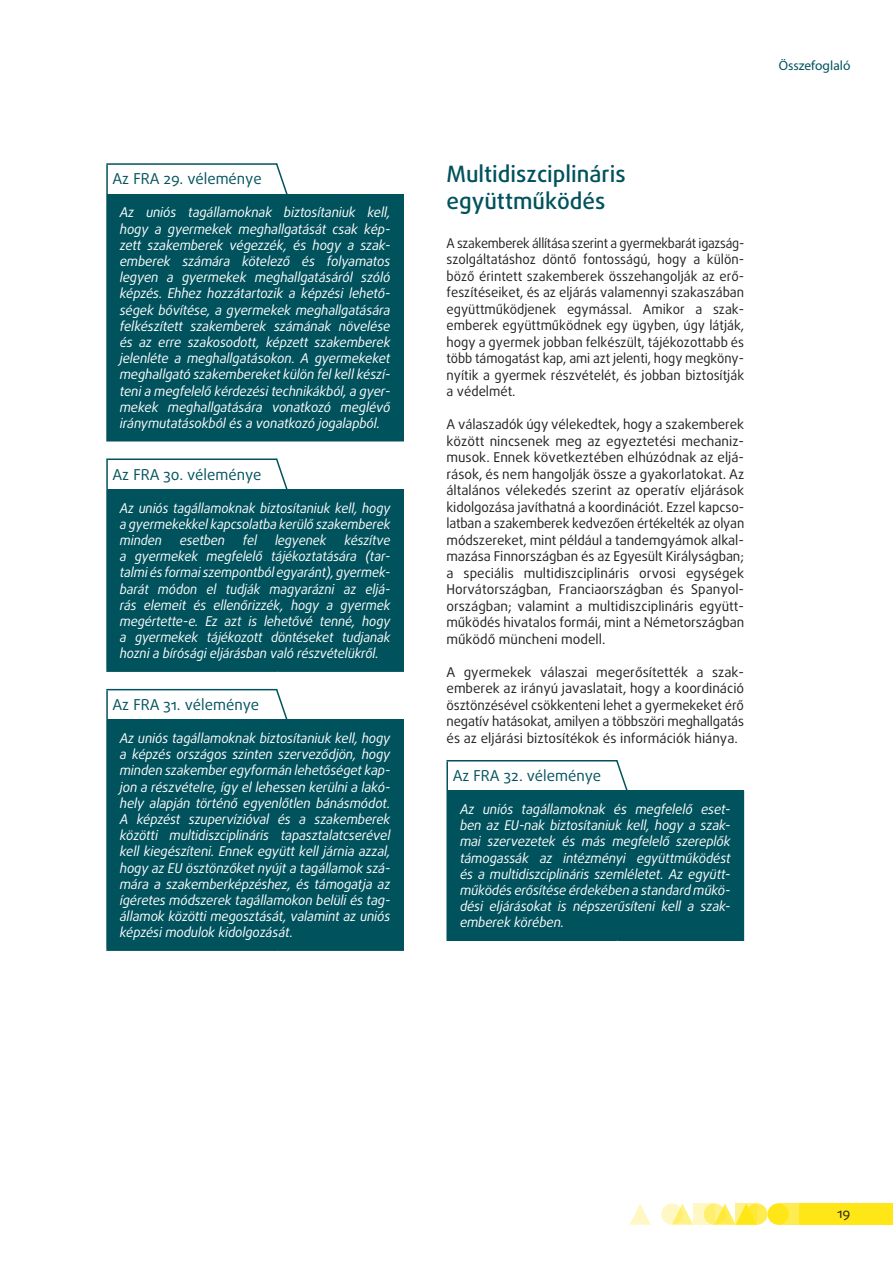
<style>
.page{position:relative;width:893px;height:1263px;background:#fff}
.page>*{position:absolute;margin:0;border:0;box-sizing:border-box;transform-origin:0 0}
.titles_h2{font:500 22.5px/27px "Daxline Pro";color:#00525d}
.opinion_header{font:15px "Daxline Pro";color:#00525d}
.opinion_text{font:italic 13.5px/16.2px "Daxline Pro";letter-spacing:-.01em;color:#fff}
.text_body{font:13.5px/16.5px "Daxline Pro";color:#231f20;text-align:justify}
.text_body-2{font:13.5px/16.5px "Daxline Pro";color:#231f20;text-align:justify;scale:.94 1}
.opinion_text-2{font:italic 13.5px/16.2px "Daxline Pro";letter-spacing:-.01em;color:#fff;text-align:justify;scale:.95 1}
.t1{font:13.5px "Myriad Pro";color:#00525d}
</style>
<div class="page">
<div style="left:746px;top:1203px;width:21px;height:22px;background:#ffec50;border-radius:50%"></div>
<div style="left:778px;top:1203px;width:21px;height:22px;background:#ffec50"></div>
<div style="left:799px;top:1203px;width:94px;height:22px;background:#ffe616"></div>
<svg style="left:675px;top:1203px;width:18px;height:22px"></svg>
<svg style="left:629px;top:1204px;width:22px;height:21px"></svg>
<div style="left:767px;top:1203px;width:22px;height:22px;background:#ffe616;border-radius:50%"></div>
<svg style="left:718px;top:1203px;width:18px;height:22px"></svg>
<svg style="left:704px;top:1203px;width:21px;height:22px"></svg>
<svg style="left:661px;top:1203px;width:21px;height:22px"></svg>
<svg style="left:736px;top:1203px;width:21px;height:22px"></svg>
<svg style="left:693px;top:1203px;width:21px;height:22px"></svg>
<div style="left:107px;top:194px;width:296px;height:247px;background:#00525d"></div>
<hr style="left:106px;top:165px;width:2px;height:29px;background:#00525d">
<hr style="left:106px;top:163px;width:171px;height:2px;background:#00525d">
<hr style="left:106px;top:194px;width:2px;height:246px;background:#00525d">
<hr style="left:106px;top:440px;width:171px;height:1px;background:#00525d">
<hr style="left:277px;top:440px;width:127px;height:1px;background:#00525d">
<hr style="left:402px;top:194px;width:2px;height:246px;background:#00525d">
<div style="left:107px;top:489px;width:296px;height:182px;background:#00525d"></div>
<hr style="left:106px;top:460px;width:2px;height:29px;background:#00525d">
<hr style="left:106px;top:458px;width:171px;height:2px;background:#00525d">
<hr style="left:106px;top:489px;width:2px;height:181px;background:#00525d">
<hr style="left:106px;top:670px;width:171px;height:2px;background:#00525d">
<hr style="left:277px;top:670px;width:127px;height:2px;background:#00525d">
<hr style="left:402px;top:489px;width:2px;height:181px;background:#00525d">
<div style="left:107px;top:720px;width:296px;height:230px;background:#00525d"></div>
<hr style="left:106px;top:690px;width:2px;height:30px;background:#00525d">
<hr style="left:106px;top:689px;width:171px;height:1px;background:#00525d">
<hr style="left:106px;top:720px;width:2px;height:229px;background:#00525d">
<hr style="left:106px;top:949px;width:171px;height:2px;background:#00525d">
<hr style="left:277px;top:949px;width:127px;height:2px;background:#00525d">
<hr style="left:402px;top:720px;width:2px;height:229px;background:#00525d">
<div style="left:447px;top:791px;width:296px;height:149px;background:#00525d"></div>
<hr style="left:446px;top:761px;width:2px;height:30px;background:#00525d">
<hr style="left:446px;top:760px;width:171px;height:1px;background:#00525d">
<hr style="left:446px;top:791px;width:2px;height:148px;background:#00525d">
<hr style="left:446px;top:939px;width:171px;height:2px;background:#00525d">
<hr style="left:617px;top:939px;width:127px;height:2px;background:#00525d">
<hr style="left:743px;top:791px;width:1px;height:148px;background:#00525d">
<svg style="left:275px;top:163px;width:13px;height:31px"></svg>
<svg style="left:275px;top:458px;width:13px;height:31px"></svg>
<svg style="left:275px;top:688px;width:14px;height:32px"></svg>
<svg style="left:615px;top:760px;width:14px;height:31px"></svg>
<p class="opinion_header" style="left:112px;top:169px;width:151px">Az FRA 29. véleménye</p>
<p class="opinion_text" style="left:120px;top:204px;width:272px">Az uniós tagállamoknak biztosítaniuk kell, hogy a gyermekek meghallgatását csak kép&shy;zett szakemberek végezzék, és hogy a szak&shy;emberek számára kötelező és folyamatos legyen a gyermekek meghallgatásáról szóló képzés. Ehhez hozzátartozik a képzési lehető&shy;ségek bővítése, a gyermekek meghallgatására felkészített szakemberek számának növelése és az erre szakosodott, képzett szakemberek jelenléte a meghallgatásokon. A gyermekeket meghallgató szakembereket külön fel kell készí&shy;teni a megfelelő kérdezési technikákból, a gyer&shy;mekek meghallgatására vonatkozó meglévő iránymutatásokból és a vonatkozó jogalapból.</p>
<p class="opinion_header" style="left:112px;top:464px;width:150px">Az FRA 30. véleménye</p>
<p class="opinion_text-2" style="left:120px;top:500px;width:286px">Az uniós tagállamoknak biztosítaniuk kell, hogy a gyermekekkel kapcsolatba kerülő szakemberek minden</p>
<p class="opinion_text-2" style="left:180px;top:532px;width:49px">esetben</p>
<p class="opinion_text-2" style="left:243px;top:532px;width:17px">fel</p>
<p class="opinion_text-2" style="left:275px;top:532px;width:56px">legyenek</p>
<p class="opinion_text-2" style="left:120px;top:532px;width:286px;text-align:left;text-indent:225px">készítve a gyermekek megfelelő tájékoztatására (tar&shy;talmi és formai szempontból egyaránt), gyermek&shy;barát módon el tudják magyarázni az eljá&shy;rás elemeit és ellenőrizzék, hogy a gyermek megértette-e. Ez azt is lehetővé tenné, hogy a gyermekek tájékozott döntéseket tudjanak hozni a bírósági eljárásban való részvételükről.</p>
<p class="opinion_header" style="left:112px;top:695px;width:148px">Az FRA 31. véleménye</p>
<p class="opinion_text" style="left:120px;top:730px;width:272px;text-align:justify">Az uniós tagállamoknak biztosítaniuk kell, hogy a képzés országos szinten szerveződjön, hogy minden szakember egyformán lehetőséget kap&shy;jon a részvételre, így el lehessen kerülni a lakó&shy;hely alapján történő egyenlőtlen bánásmódot.<br>A képzést szupervízióval és a szakemberek közötti multidiszciplináris tapasztalatcserével kell kiegészíteni. Ennek együtt kell járnia azzal, hogy az EU ösztönzőket nyújt a tagállamok szá&shy;mára a szakemberképzéshez, és támogatja az ígéretes módszerek tagállamokon belüli és tag&shy;államok közötti megosztását, valamint az uniós képzési modulok kidolgozását.</p>
<p class="t1" style="left:779px;top:57px;width:73px">Összefoglaló</p>
<p class="titles_h2" style="left:446px;top:160px;width:181px">Multidiszciplináris együttműködés</p>
<p class="text_body-2" style="left:446px;top:235px;width:318px">A szakemberek állítása szerint a gyermekbarát igazság&shy;szolgáltatáshoz döntő fontosságú, hogy a külön&shy;böző érintett szakemberek összehangolják az erő&shy;feszítéseiket, és az eljárás valamennyi szakaszában együttműködjenek egymással. Amikor a szak&shy;emberek együttműködnek egy ügyben, úgy látják, hogy a gyermek jobban felkészült, tájékozottabb és több támogatást kap, ami azt jelenti, hogy megkön - nyítik a gyermek részvételét, és jobban biztosítják a védelmét.</p>
<p class="text_body" style="left:446px;top:416px;width:299px">A válaszadók úgy vélekedtek, hogy a szakemberek között nincsenek meg az egyeztetési mechaniz&shy;musok. Ennek következtében elhúzódnak az eljá&shy;rások, és nem hangolják össze a gyakorlatokat. Az általános vélekedés szerint az operatív eljárások kidolgozása javíthatná a koordinációt. Ezzel kapcso&shy;latban a szakemberek kedvezően értékelték az olyan módszereket, mint például a tandemgyámok alkal&shy;mazása Finnországban és az Egyesült Királyságban; a speciális multidiszciplináris orvosi egységek Horvátországban, Franciaországban és Spanyol&shy;országban; valamint a multidiszciplináris együtt&shy;működés hivatalos formái, mint a Németországban működő müncheni modell.</p>
<p class="text_body" style="left:446px;top:664px;width:299px">A gyermekek válaszai megerősítették a szak&shy;emberek az irányú javaslatait, hogy a koordináció ösztönzésével csökkenteni lehet a gyermekeket érő negatív hatásokat, amilyen a többszöri meghallgatás és az eljárási biztosítékok és információk hiánya.</p>
<p class="opinion_header" style="left:453px;top:766px;width:150px">Az FRA 32. véleménye</p>
<p class="opinion_text" style="left:460px;top:801px;width:272px">Az uniós tagállamoknak és megfelelő eset&shy;ben az EU-nak biztosítaniuk kell, hogy a szak&shy;mai szervezetek és más megfelelő szereplők támogassák az intézményi együttműködést és a multidiszciplináris szemléletet. Az együtt&shy;működés erősítése érdekében a standard műkö&shy;dési eljárásokat is népszerűsíteni kell a szak&shy;emberek körében.</p>
<p class="text_body" style="left:837px;top:1205px;width:15px">19</p>
</div>
